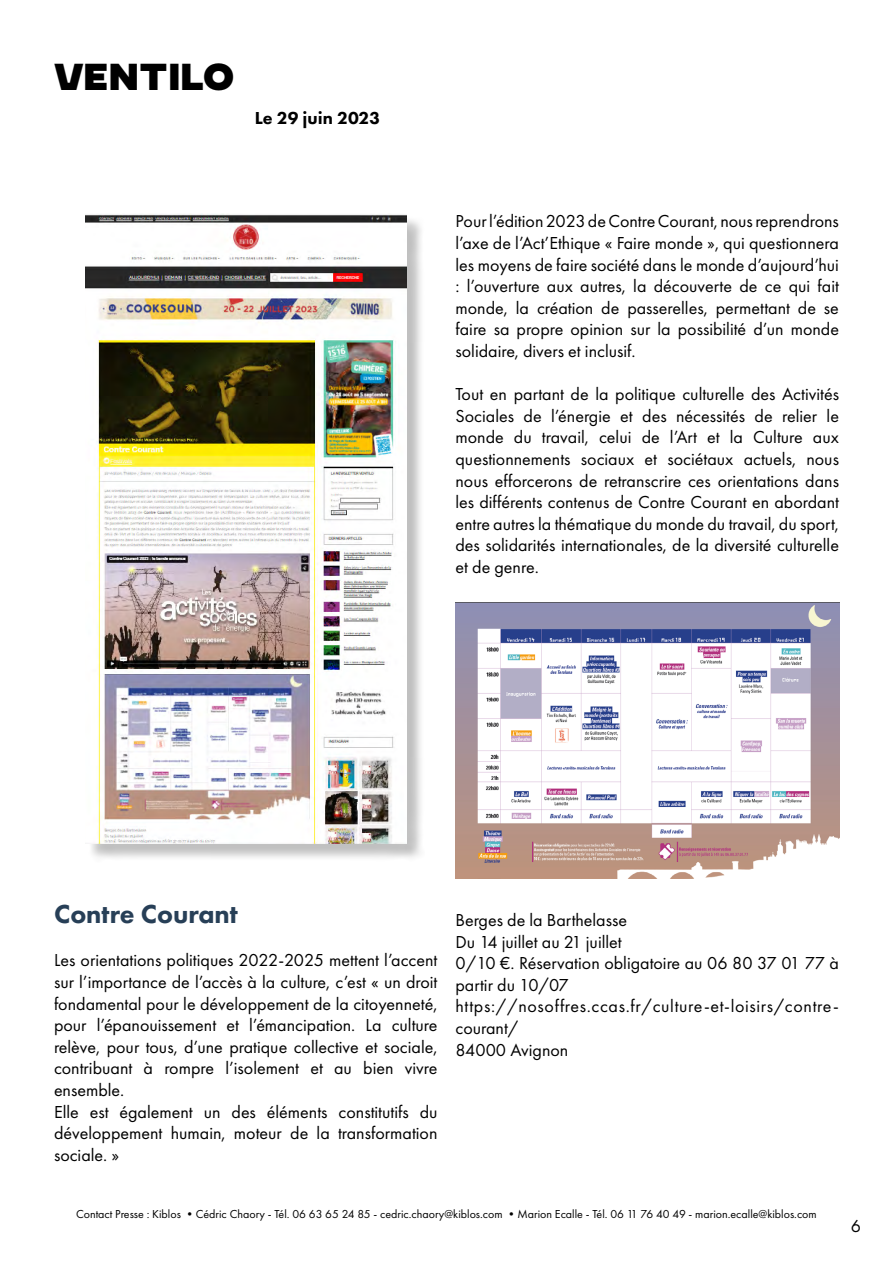
<style>
.page{position:relative;width:893px;height:1263px;background:#fff}
.page>*{position:absolute;margin:0;border:0;box-sizing:border-box;transform-origin:0 0}
.t1{font:37.5px "CHANEY";color:#000}
.t2{font:800 27px "Futura PT";color:#273f57}
.t3{font:18px/21.6px "Futura PT";color:#000;text-align:justify}
.t4{font:800 18px "Futura PT";color:#000}
.t5{font:12px "Futura PT";color:#000}
</style>
<div class="page">
<div style="left:87px;top:216px;width:338px;height:646px;background:#000;opacity:.25"></div>
<img style="left:85px;top:214px;width:321px;height:629px">
<img style="left:456px;top:602px;width:383px;height:276px">
<h1 class="t1" style="left:54px;top:53px;width:182px">VENTILO</h1>
<p class="t4" style="left:255px;top:107px;width:127px">Le 29 juin 2023</p>
<p class="t3" style="left:455px;top:210px;width:385px">Pour l’édition 2023 de Contre Courant, nous reprendrons l’axe de l’Act’Ethique « Faire monde », qui questionnera les moyens de faire société dans le monde d’aujourd’hui : l’ouverture aux autres, la découverte de ce qui fait monde, la création de passerelles, permettant de se faire sa propre opinion sur la possibilité d’un monde solidaire, divers et inclusif.</p>
<p class="t3" style="left:455px;top:383px;width:385px">Tout en partant de la politique culturelle des Activités Sociales de l’énergie et des nécessités de relier le monde du travail, celui de l’Art et la Culture aux questionnements sociaux et sociétaux actuels, nous nous efforcerons de retranscrire ces orientations dans les différents contenus de Contre Courant en abordant entre autres la thématique du monde du travail, du sport, des solidarités internationales, de la diversité culturelle et de genre.</p>
<h2 class="t2" style="left:54px;top:897px;width:185px">Contre Courant</h2>
<p class="t3" style="left:455px;top:909px;width:385px;text-align:left">Berges de la Barthelasse<br>Du 14 juillet au 21 juillet<br>0/10 €. Réservation obligatoire au 06 80 37 01 77 à partir du 10/07 https://nosoffres.ccas.fr/culture-et-loisirs/contre&shy;courant/<br>84000 Avignon</p>
<p class="t3" style="left:54px;top:949px;width:385px;text-align:left">Les orientations politiques 2022-2025 mettent l’accent sur l’importance de l’accès à la culture, c’est « un droit fondamental pour le développement de la citoyenneté, pour l’épanouissement et l’émancipation. La culture relève, pour tous, d’une pratique collective et sociale, contribuant à rompre l’isolement et au bien vivre ensemble.<br>Elle est également un des éléments constitutifs du développement humain, moteur de la transformation sociale. »</p>
<p class="t5" style="left:76px;top:1207px;width:742px">Contact Presse : Kiblos •Cédric Chaory - Tél. 06 63 65 24 85 - cedric.chaory@kiblos.com •Marion Ecalle - Tél. 06 11 76 40 49 - marion.ecalle@kiblos.com</p>
<p class="t3" style="left:851px;top:1215px;width:12px">6</p>
</div>
